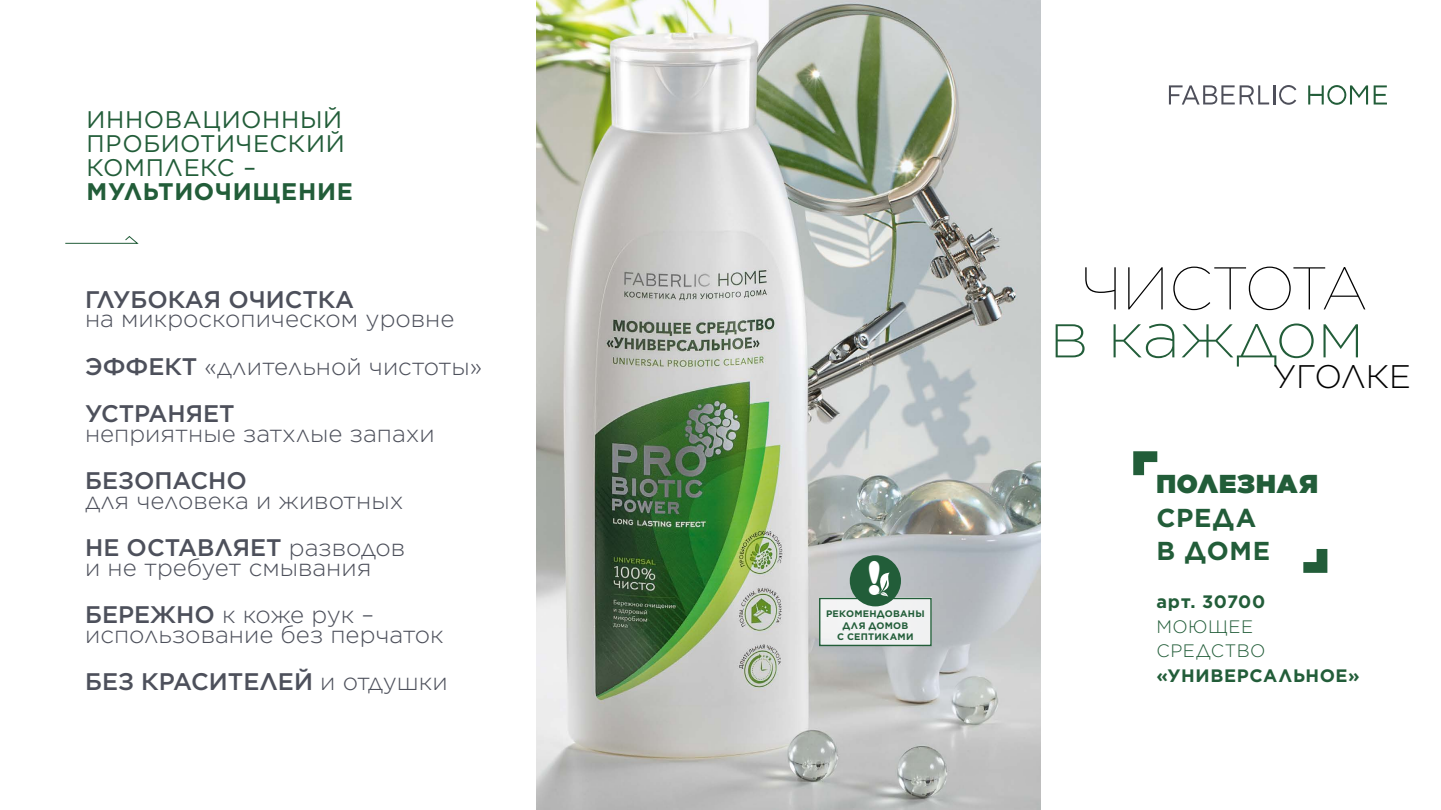
<style>
.page{position:relative;width:1441px;height:810px;background:#fff}
.page>*{position:absolute;margin:0;border:0;box-sizing:border-box;transform-origin:0 0}
.t1{font:200 65.7px "Gotham";color:#225d39}
.t2{font:100 60.15px "Gotham";letter-spacing:-.025em;color:#000}
.t3{font:700 49.65px "Gill Sans";color:#fff}
.t4{font:300 32.7px "Gotham";color:#000}
.t5{font:700 25.95px/33.3px "Gotham";letter-spacing:.025em;color:#225d39}
.t6{font:900 25.95px "Gotham";letter-spacing:.04em;color:#225d39}
.t7{font:300 24px/47.5px "Gotham";color:#4d505b}
.t8{font:24px/24px "Gotham";letter-spacing:.025em;color:#225d39;text-align:justify}
.t9{font:500 24px "Gotham";color:#4d505b}
.t10{font:700 24px "Gotham";letter-spacing:.03em;color:#225d39}
.t11{font:700 18px "Gotham";letter-spacing:.03em;color:#225d39}
.t12{font:300 18px/24.6px "Gotham";letter-spacing:.025em;color:#225d39}
.t13{font:700 9.45px/11.9px "Gotham";letter-spacing:.025em;color:#225d39;text-align:center}
.s1{font-weight:500}
</style>
<div class="page">
<img style="left:536px;top:0;width:504px;height:810px">
<svg style="left:65px;top:236px;width:74px;height:8px"></svg>
<svg style="left:1133px;top:451px;width:25px;height:25px"></svg>
<svg style="left:1303px;top:549px;width:25px;height:24px"></svg>
<div style="left:819px;top:598px;width:112px;height:48px;background:#f2f2f3"></div>
<div style="left:819px;top:598px;width:112px;height:48px;border:1px solid #225d39"></div>
<div style="left:849px;top:555px;width:51px;height:51px;background:#225d39;border-radius:50%"></div>
<svg style="left:877px;top:573px;width:12px;height:24px"></svg>
<svg style="left:1168px;top:85px;width:129px;height:20px"></svg>
<svg style="left:1308px;top:85px;width:79px;height:20px"></svg>
<p class="t8" style="left:87px;top:107px;width:259px">ИННОВАЦИОННЫЙ ПРОБИОТИЧЕСКИЙ КОМПЛЕКС –</p>
<p class="t10" style="left:87px;top:176px;width:268px">МУЛЬТИОЧИЩЕНИЕ</p>
<p class="t9" style="left:85px;top:284px;width:270px">ГЛУБОКАЯ ОЧИСТКА</p>
<p class="t7" style="left:85px;top:294px;width:398px">на микроскопическом уровне<br><span class="s1">ЭФФЕКТ</span> «длительной чистоты»<br><span class="s1">УСТРАНЯЕТ</span></p>
<p class="t7" style="left:85px;top:409px;width:351px">неприятные затхлые запахи</p>
<p class="t9" style="left:85px;top:465px;width:163px">БЕЗОПАСНО</p>
<p class="t7" style="left:85px;top:476px;width:321px">для человека и животных<br><span class="s1">НЕ ОСТАВЛЯЕТ</span> разводов</p>
<p class="t7" style="left:85px;top:543px;width:290px">и не требует смывания<br><span class="s1">БЕРЕЖНО</span> к коже рук –</p>
<p class="t7" style="left:85px;top:610px;width:364px">использование без перчаток<br><span class="s1">БЕЗ КРАСИТЕЛЕЙ</span> и отдушки</p>
<h3 class="t3" style="left:866px;top:539px;width:16px">!</h3>
<p class="t13" style="left:826px;top:608px;width:100px">РЕКОМЕНДОВАНЫ<br>ДЛЯ ДОМОВ<br>С СЕПТИКАМИ</p>
<h2 class="t2" style="left:1080px;top:251px;width:288px">ЧИСТОТА</h2>
<h1 class="t1" style="left:1049px;top:293px;width:316px">в каждом</h1>
<h3 class="t4" style="left:1272px;top:356px;width:139px">УГОЛКЕ</h3>
<p class="t6" style="left:1156px;top:465px;width:163px">ПОЛЕЗНАЯ</p>
<p class="t5" style="left:1156px;top:501px;width:115px">СРЕДА<br>В ДОМЕ</p>
<p class="t11" style="left:1156px;top:590px;width:110px">арт. 30700</p>
<p class="t12" style="left:1156px;top:613px;width:111px">МОЮЩЕЕ<br>СРЕДСТВО</p>
<p class="t11" style="left:1156px;top:664px;width:205px">«УНИВЕРСАЛЬНОЕ»</p>
</div>
